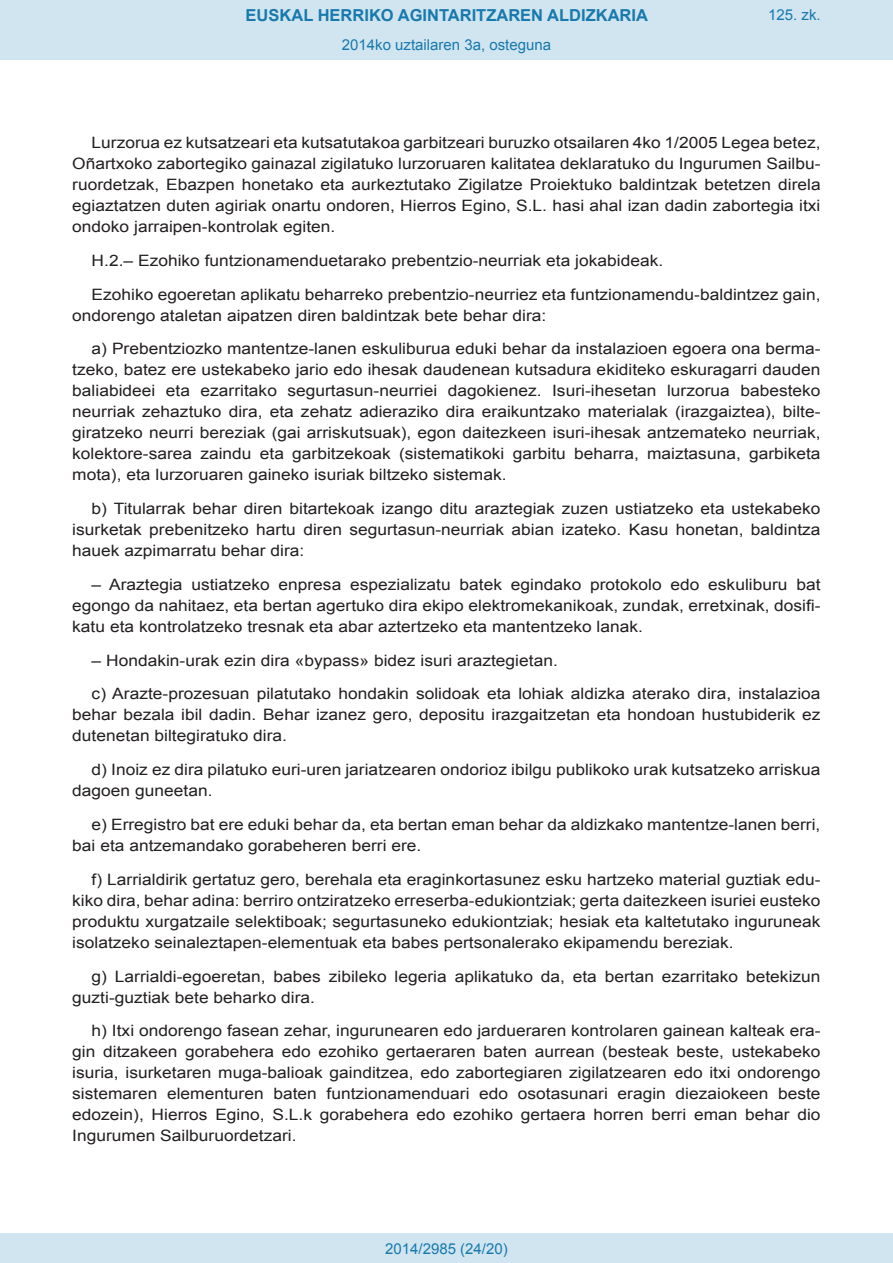
<style>
.page{position:relative;width:893px;height:1263px;background:#fff}
.page>*{position:absolute;margin:0;border:0;box-sizing:border-box;transform-origin:0 0}
.t1{font:700 16.5px "Arial";color:#1879ad}
.BOPVDetalle{font:15.6px/21px "Arial";color:#231f20;text-align:justify;scale:1.11 1}
.Paginacion_Centro{font:15px "Arial";color:#1879ad}
</style>
<div class="page">
<div style="left:0;top:0;width:893px;height:60px;background:#d0e5f0"></div>
<div style="left:0;top:1233px;width:893px;height:30px;background:#d0e5f0"></div>
<p class="t1" style="left:246px;top:4px;width:404px">EUSKAL HERRIKO AGINTARITZAREN ALDIZKARIA</p>
<p class="Paginacion_Centro" style="left:342px;top:35px;width:211px">2014ko uztailaren 3a, osteguna</p>
<p class="Paginacion_Centro" style="left:768px;top:5px;width:54px">125. zk.</p>
<p class="BOPVDetalle" style="left:72px;top:132px;width:676px;text-indent:19px">Lurzorua ez kutsatzeari eta kutsatutakoa garbitzeari buruzko otsailaren 4ko 1/2005 Legea betez, Oñartxoko zabortegiko gainazal zigilatuko lurzoruaren kalitatea deklaratuko du Ingurumen Sailbu&shy;ruordetzak, Ebazpen honetako eta aurkeztutako Zigilatze Proiektuko baldintzak betetzen direla egiaztatzen duten agiriak onartu ondoren, Hierros Egino, S.L. hasi ahal izan dadin zabortegia itxi ondoko jarraipen-kontrolak egiten.</p>
<p class="BOPVDetalle" style="left:92px;top:250px;width:516px">H.2.– Ezohiko funtzionamenduetarako prebentzio-neurriak eta jokabideak.</p>
<p class="BOPVDetalle" style="left:72px;top:284px;width:676px;text-indent:19px">Ezohiko egoeretan aplikatu beharreko prebentzio-neurriez eta funtzionamendu-baldintzez gain, ondorengo ataletan aipatzen diren baldintzak bete behar dira:</p>
<p class="BOPVDetalle" style="left:72px;top:339px;width:676px;text-indent:19px">a) Prebentziozko mantentze-lanen eskuliburua eduki behar da instalazioen egoera ona berma&shy;tzeko, batez ere ustekabeko jario edo ihesak daudenean kutsadura ekiditeko eskuragarri dauden baliabideei eta ezarritako segurtasun-neurriei dagokienez. Isuri-ihesetan lurzorua babesteko neurriak zehaztuko dira, eta zehatz adieraziko dira eraikuntzako materialak (irazgaiztea), bilte&shy;giratzeko neurri bereziak (gai arriskutsuak), egon daitezkeen isuri-ihesak antzemateko neurriak, kolektore-sarea zaindu eta garbitzekoak (sistematikoki garbitu beharra, maiztasuna, garbiketa mota), eta lurzoruaren gaineko isuriak biltzeko sistemak.</p>
<p class="BOPVDetalle" style="left:72px;top:498px;width:676px;text-indent:19px">b) Titularrak behar diren bitartekoak izango ditu araztegiak zuzen ustiatzeko eta ustekabeko isurketak prebenitzeko hartu diren segurtasun-neurriak abian izateko. Kasu honetan, baldintza hauek azpimarratu behar dira:</p>
<p class="BOPVDetalle" style="left:72px;top:574px;width:676px;text-indent:19px">– Araztegia ustiatzeko enpresa espezializatu batek egindako protokolo edo eskuliburu bat egongo da nahitaez, eta bertan agertuko dira ekipo elektromekanikoak, zundak, erretxinak, dosifi&shy;katu eta kontrolatzeko tresnak eta abar aztertzeko eta mantentzeko lanak.</p>
<p class="BOPVDetalle" style="left:92px;top:650px;width:421px">– Hondakin-urak ezin dira «bypass» bidez isuri araztegietan.</p>
<p class="BOPVDetalle" style="left:72px;top:684px;width:676px;text-indent:19px">c) Arazte-prozesuan pilatutako hondakin solidoak eta lohiak aldizka aterako dira, instalazioa behar bezala ibil dadin. Behar izanez gero, depositu irazgaitzetan eta hondoan hustubiderik ez dutenetan biltegiratuko dira.</p>
<p class="BOPVDetalle" style="left:72px;top:759px;width:676px;text-indent:19px">d) Inoiz ez dira pilatuko euri-uren jariatzearen ondorioz ibilgu publikoko urak kutsatzeko arriskua dagoen guneetan.</p>
<p class="BOPVDetalle" style="left:72px;top:814px;width:675px;text-indent:19px">e) Erregistro bat ere eduki behar da, eta bertan eman behar da aldizkako mantentze-lanen berri, bai eta antzemandako gorabeheren berri ere.</p>
<p class="BOPVDetalle" style="left:72px;top:869px;width:676px;text-indent:19px">f) Larrialdirik gertatuz gero, berehala eta eraginkortasunez esku hartzeko material guztiak edu&shy;kiko dira, behar adina: berriro ontziratzeko erreserba-edukiontziak; gerta daitezkeen isuriei eusteko produktu xurgatzaile selektiboak; segurtasuneko edukiontziak; hesiak eta kaltetutako inguruneak isolatzeko seinaleztapen-elementuak eta babes pertsonalerako ekipamendu bereziak.</p>
<p class="BOPVDetalle" style="left:72px;top:966px;width:676px;text-indent:19px">g) Larrialdi-egoeretan, babes zibileko legeria aplikatuko da, eta bertan ezarritako betekizun guzti-guztiak bete beharko dira.</p>
<p class="BOPVDetalle" style="left:72px;top:1020px;width:676px;text-indent:19px">h) Itxi ondorengo fasean zehar, ingurunearen edo jardueraren kontrolaren gainean kalteak era&shy;gin ditzakeen gorabehera edo ezohiko gertaeraren baten aurrean (besteak beste, ustekabeko isuria, isurketaren muga-balioak gainditzea, edo zabortegiaren zigilatzearen edo itxi ondorengo sistemaren elementuren baten funtzionamenduari edo osotasunari eragin diezaiokeen beste edozein), Hierros Egino, S.L.k gorabehera edo ezohiko gertaera horren berri eman behar dio Ingurumen Sailburuordetzari.</p>
<p class="Paginacion_Centro" style="left:385px;top:1238px;width:124px">2014/2985 (24/20)</p>
</div>
